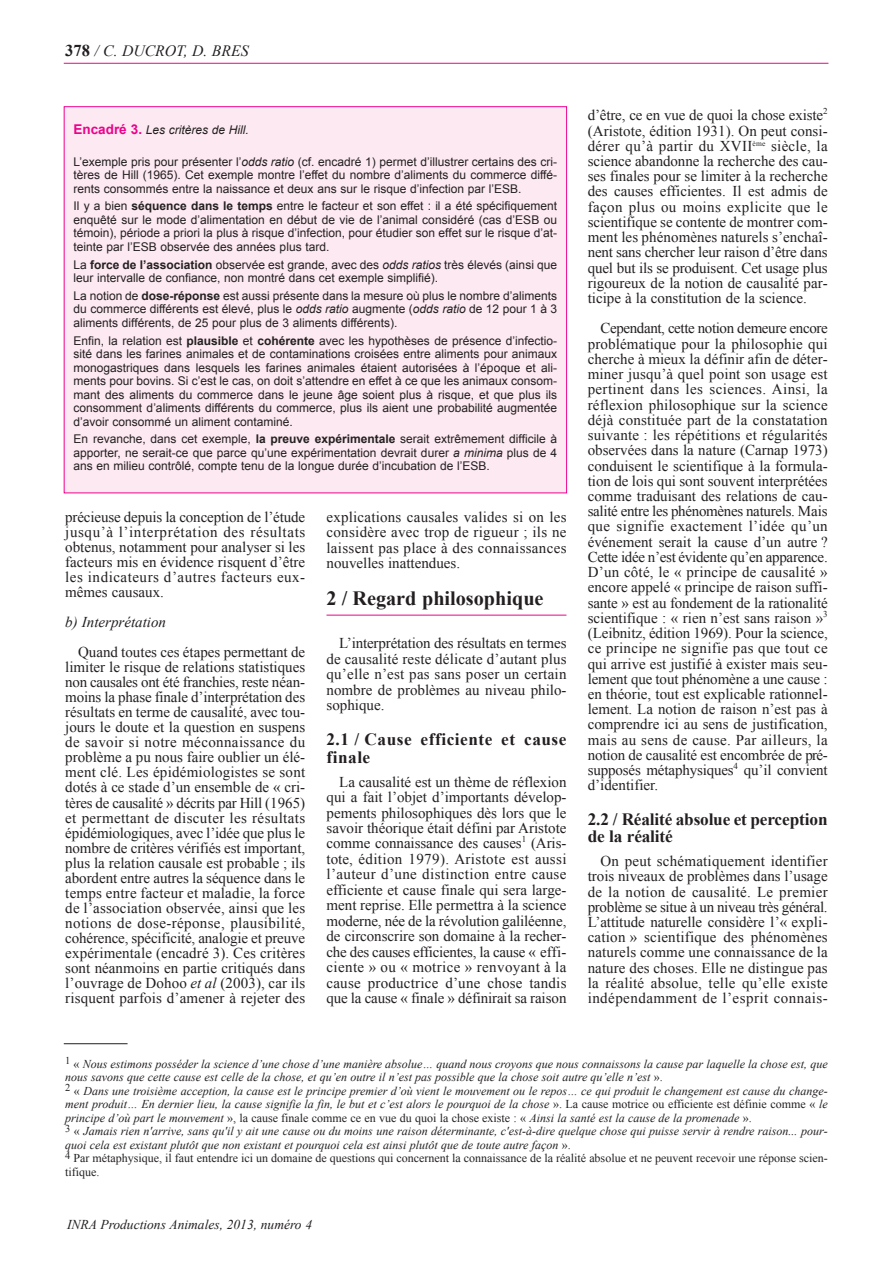
<style>
.page{position:relative;width:893px;height:1263px;background:#fff}
.page>*{position:absolute;margin:0;border:0;box-sizing:border-box;transform-origin:0 0}
.t1{font:700 20.25px "Times New Roman";color:#231f20}
.t2{font:700 17.25px/17.5px "Times New Roman";letter-spacing:-.005em;color:#231f20}
.t3{font:700 17.25px/17.7px "Times New Roman";letter-spacing:.03em;color:#231f20}
.t4{font:italic 15.75px "Times New Roman";color:#231f20}
.t5{font:15px/15.3px "Times New Roman";color:#231f20;text-align:justify}
.t6{font:italic 13.5px "Times New Roman";color:#231f20}
.t7{font:12px/13.5px "Arial";color:#231f20;text-align:justify}
.t8{font:italic 12px/13.5px "Times New Roman";color:#231f20}
.t9{font:italic 12px "Arial";color:#231f20}
.s1{font-weight:700;font-style:normal;font-size:16.5px}
.s2{font-weight:700;font-style:normal;font-size:13.5px;color:#ed028c}
.s3{font-style:italic}
.s4{font-weight:700}
.s5{font-style:normal}
</style>
<div class="page">
<hr style="left:326px;top:615px;width:240px;height:1px;background:#ed028c">
<hr style="left:64px;top:63px;width:764px;height:1px;background:#ed028c">
<div style="left:65px;top:107px;width:501px;height:385px;background:#fce9f1"></div>
<hr style="left:64px;top:1043px;width:64px;height:1px;background:#231f20">
<p class="t4" style="left:65px;top:42px;width:185px"><span class="s1">378</span> / C. DUCROT, D. BRES</p>
<p class="t9" style="left:74px;top:124px;width:177px"><span class="s2">Encadré 3.</span> Les critères de Hill.</p>
<p class="t7" style="left:74px;top:155px;width:485px">L’exemple pris pour présenter l’<span class="s3">odds ratio</span> (cf. encadré 1) permet d’illustrer certains des cri&shy;tères de Hill (1965). Cet exemple montre l’effet du nombre d’aliments du commerce diffé&shy;rents consommés entre la naissance et deux ans sur le risque d’infection par l’ESB.</p>
<p class="t7" style="left:74px;top:199px;width:485px">Il y a bien <span class="s4">séquence dans le temps</span> entre le facteur et son effet : il a été spécifiquement enquêté sur le mode d’alimentation en début de vie de l’animal considéré (cas d’ESB ou témoin), période a priori la plus à risque d’infection, pour étudier son effet sur le risque d’at&shy;teinte par l’ESB observée des années plus tard.</p>
<p class="t7" style="left:74px;top:258px;width:485px">La <span class="s4">force de l’association</span> observée est grande, avec des <span class="s3">odds ratios</span> très élevés (ainsi que leur intervalle de confiance, non montré dans cet exemple simplifié).</p>
<p class="t7" style="left:74px;top:289px;width:485px">La notion de <span class="s4">dose-réponse</span> est aussi présente dans la mesure où plus le nombre d’aliments du commerce différents est élevé, plus le <span class="s3">odds ratio</span> augmente (<span class="s3">odds ratio</span> de 12 pour 1 à 3 aliments différents, de 25 pour plus de 3 aliments différents).</p>
<p class="t7" style="left:74px;top:334px;width:485px">Enfin, la relation est <span class="s4">plausible</span> et <span class="s4">cohérente</span> avec les hypothèses de présence d’infectio&shy;sité dans les farines animales et de contaminations croisées entre aliments pour animaux monogastriques dans lesquels les farines animales étaient autorisées à l’époque et ali&shy;ments pour bovins. Si c’est le cas, on doit s’attendre en effet à ce que les animaux consom&shy;mant des aliments du commerce dans le jeune âge soient plus à risque, et que plus ils consomment d’aliments différents du commerce, plus ils aient une probabilité augmentée d’avoir consommé un aliment contaminé.</p>
<p class="t7" style="left:74px;top:433px;width:485px">En revanche, dans cet exemple, <span class="s4">la preuve expérimentale</span> serait extrêmement difficile à apporter, ne serait-ce que parce qu’une expérimentation devrait durer <span class="s3">a minima</span> plus de 4 ans en milieu contrôlé, compte tenu de la longue durée d’incubation de l’ESB.</p>
<p class="t5" style="left:65px;top:509px;width:241px">précieuse depuis la conception de l’étude jusqu’à l’interprétation des résultats obtenus, notamment pour analyser si les facteurs mis en évidence risquent d’être les indicateurs d’autres facteurs eux&shy;mêmes causaux.</p>
<p class="t5" style="left:78px;top:607px;width:229px;line-height:30.2px;text-indent:-13px"><span class="s3">b) Interprétation<br></span>Quand toutes ces étapes permettant de</p>
<p class="t5" style="left:65px;top:659px;width:242px">limiter le risque de relations statistiques non causales ont été franchies, reste néan&shy;moins la phase finale d’interprétation des résultats en terme de causalité, avec tou&shy;jours le doute et la question en suspens de savoir si notre méconnaissance du problème a pu nous faire oublier un élé&shy;ment clé. Les épidémiologistes se sont dotés à ce stade d’un ensemble de « cri&shy;tères de causalité » décrits par Hill (1965) et permettant de discuter les résultats épidémiologiques, avec l’idée que plus le nombre de critères vérifiés est important, plus la relation causale est probable ; ils abordent entre autres la séquence dans le temps entre facteur et maladie, la force de l’association observée, ainsi que les notions de dose-réponse, plausibilité, cohérence, spécificité, analogie et preuve expérimentale (encadré 3). Ces critères sont néanmoins en partie critiqués dans l’ouvrage de Dohoo <span class="s3">et al</span> (2003), car ils risquent parfois d’amener à rejeter des</p>
<p class="t5" style="left:326px;top:509px;width:241px">explications causales valides si on les considère avec trop de rigueur ; ils ne laissent pas place à des connaissances nouvelles inattendues.</p>
<p class="t1" style="left:326px;top:587px;width:219px">2 / Regard philosophique</p>
<p class="t5" style="left:326px;top:636px;width:241px;text-indent:13px">L’interprétation des résultats en termes de causalité reste délicate d’autant plus qu’elle n’est pas sans poser un certain nombre de problèmes au niveau philo&shy;sophique.</p>
<p class="t3" style="left:326px;top:730px;width:241px">2.1 / Cause efficiente et cause finale</p>
<p class="t5" style="left:326px;top:774px;width:241px;text-indent:13px">La causalité est un thème de réflexion qui a fait l’objet d’importants dévelop&shy;pements philosophiques dès lors que le savoir théorique était défini par Aristote comme connaissance des causes<sup>1</sup> (Aris&shy;tote, édition 1979). Aristote est aussi l’auteur d’une distinction entre cause efficiente et cause finale qui sera large&shy;ment reprise. Elle permettra à la science moderne, née de la révolution galiléenne, de circonscrire son domaine à la recher&shy;che des causes efficientes, la cause « effi&shy;ciente » ou « motrice » renvoyant à la cause productrice d’une chose tandis que la cause « finale » définirait sa raison</p>
<p class="t5" style="left:588px;top:108px;width:242px">d’être, ce en vue de quoi la chose existe<sup>2 </sup>(Aristote, édition 1931). On peut consi&shy;dérer qu’à partir du XVII<sup>ème</sup> siècle, la science abandonne la recherche des cau&shy;ses finales pour se limiter à la recherche des causes efficientes. Il est admis de façon plus ou moins explicite que le scientifique se contente de montrer com&shy;ment les phénomènes naturels s’enchaî&shy;nent sans chercher leur raison d’être dans quel but ils se produisent. Cet usage plus rigoureux de la notion de causalité par&shy;ticipe à la constitution de la science.</p>
<p class="t5" style="left:588px;top:321px;width:242px;text-indent:13px">Cependant, cette notion demeure encore problématique pour la philosophie qui cherche à mieux la définir afin de déter&shy;miner jusqu’à quel point son usage est pertinent dans les sciences. Ainsi, la réflexion philosophique sur la science déjà constituée part de la constatation suivante : les répétitions et régularités observées dans la nature (Carnap 1973) conduisent le scientifique à la formula&shy;tion de lois qui sont souvent interprétées comme traduisant des relations de cau&shy;salité entre les phénomènes naturels. Mais que signifie exactement l’idée qu’un événement serait la cause d’un autre ?<br>Cette idée n’est évidente qu’en apparence.<br>D’un côté, le « principe de causalité » encore appelé « principe de raison suffi&shy;sante » est au fondement de la rationalité scientifique : « rien n’est sans raison »<sup>3 </sup>(Leibnitz, édition 1969). Pour la science, ce principe ne signifie pas que tout ce qui arrive est justifié à exister mais seu&shy;lement que tout phénomène a une cause : en théorie, tout est explicable rationnel&shy;lement. La notion de raison n’est pas à comprendre ici au sens de justification, mais au sens de cause. Par ailleurs, la notion de causalité est encombrée de pré&shy;supposés métaphysiques<sup>4</sup> qu’il convient d’identifier.</p>
<p class="t2" style="left:588px;top:810px;width:242px">2.2 / Réalité absolue et perception de la réalité</p>
<p class="t5" style="left:588px;top:853px;width:242px;text-indent:13px">On peut schématiquement identifier trois niveaux de problèmes dans l’usage de la notion de causalité. Le premier problème se situe à un niveau très général.<br>L’attitude naturelle considère l’« expli&shy;cation » scientifique des phénomènes naturels comme une connaissance de la nature des choses. Elle ne distingue pas la réalité absolue, telle qu’elle existe indépendamment de l’esprit connais-</p>
<p class="t8" style="left:65px;top:1057px;width:764px"><sup>1</sup> <span class="s5">«</span> Nous estimons posséder la science d’une chose d’une manière absolue… quand nous croyons que nous connaissons la cause par laquelle la chose est, que nous savons que cette cause est celle de la chose, et qu’en outre il n’est pas possible que la chose soit autre qu’elle n’est <span class="s5">».<br></span><sup>2</sup> <span class="s5">«</span> Dans une troisième acception, la cause est le principe premier d’où vient le mouvement ou le repos… ce qui produit le changement est cause du change&shy;ment produit… En dernier lieu, la cause signifie la fin, le but et c’est alors le pourquoi de la chose <span class="s5">». La cause motrice ou efficiente est définie comme «</span> le principe d’où part le mouvement <span class="s5">», la cause finale comme ce en vue du quoi la chose existe : «</span> Ainsi la santé est la cause de la promenade <span class="s5">».<br></span><sup>3</sup> <span class="s5">«</span> Jamais rien n'arrive, sans qu'il y ait une cause ou du moins une raison déterminante, c'est-à-dire quelque chose qui puisse servir à rendre raison... pour&shy;quoi cela est existant plutôt que non existant et pourquoi cela est ainsi plutôt que de toute autre façon <span class="s5">».<br></span><sup>4</sup> <span class="s5">Par métaphysique, il faut entendre ici un domaine de questions qui concernent la connaissance de la réalité absolue et ne peuvent recevoir une réponse scien&shy;tifique.</span></p>
<p class="t6" style="left:67px;top:1217px;width:247px">INRA Productions Animales, 2013, numéro 4</p>
</div>
